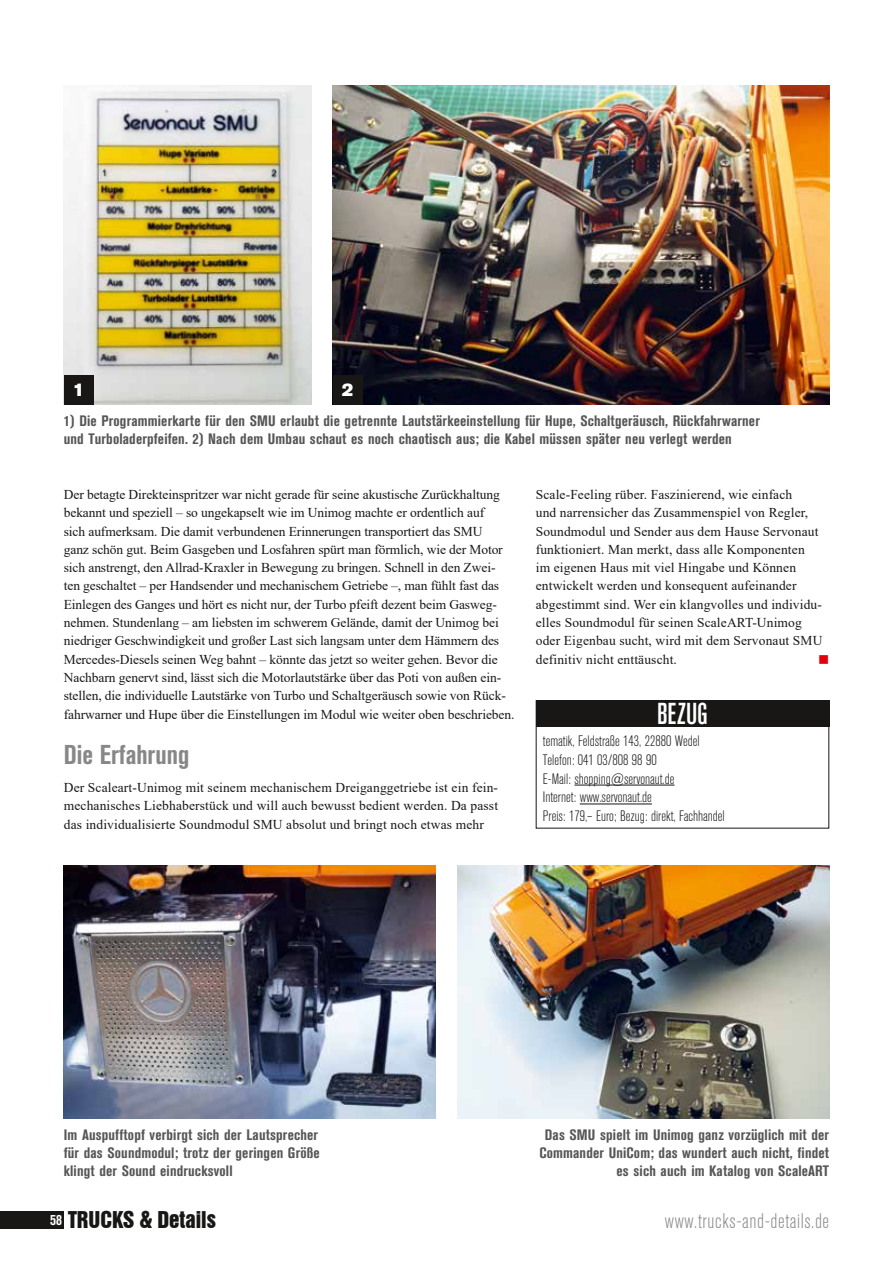
<style>
.page{position:relative;width:893px;height:1263px;background:#fff}
.page>*{position:absolute;margin:0;border:0;box-sizing:border-box;transform-origin:0 0}
.t1{font:500 condensed 30px "Akzidenz Grotesk BE";letter-spacing:.005em;color:#fff}
.t2{font:700 condensed 27px "Akzidenz Grotesk BE";color:#868786}
.t3{font:21.3px "Swiss 921 BT Regular A";color:#181716}
.t4{font:300 condensed 21px "Akzidenz Grotesk BE";letter-spacing:.03em;color:#868786}
.t5{font:18px "Akzidenz Grotesk BE Super";color:#fff}
.t6{font:700 condensed 15px/18.3px "Akzidenz Grotesk BE";letter-spacing:.01em;color:#565655;scale:1.05 1}
.t7{font:300 condensed 15px/18.9px "Akzidenz Grotesk BE";color:#181716}
.t8{font:15px "Wingdings";color:#e3000b}
.t9{font:13.5px/18.3px "Times New Roman";letter-spacing:-.005em;color:#181716}
</style>
<div class="page">
<div style="left:0;top:1211px;width:64px;height:17px;background:#181716"></div>
<svg style="left:535px;top:700px;width:295px;height:129px"></svg>
<div style="left:536px;top:700px;width:293px;height:27px;background:#181716"></div>
<img style="left:333px;top:85px;width:496px;height:319px">
<img style="left:64px;top:865px;width:372px;height:253px">
<img style="left:457px;top:865px;width:372px;height:253px">
<img style="left:64px;top:85px;width:247px;height:319px">
<div style="left:64px;top:375px;width:30px;height:29px;background:#181716"></div>
<div style="left:333px;top:375px;width:30px;height:29px;background:#181716"></div>
<h3 class="t5" style="left:73px;top:379px;width:13px">1</h3>
<h3 class="t5" style="left:342px;top:379px;width:13px">2</h3>
<p class="t6" style="left:64px;top:411px;width:664px">1) Die Programmierkarte für den SMU erlaubt die getrennte Lautstärkeeinstellung für Hupe, Schaltgeräusch, Rückfahrwarner und Turboladerpfeifen. 2) Nach dem Umbau schaut es noch chaotisch aus; die Kabel müssen später neu verlegt werden</p>
<p class="t9" style="left:64px;top:485px;width:452px">Der betagte Direkteinspritzer war nicht gerade für seine akustische Zurückhaltung bekannt und speziell – so ungekapselt wie im Unimog machte er ordentlich auf<br>sich aufmerksam. Die damit verbundenen Erinnerungen transportiert das SMU<br>ganz schön gut. Beim Gasgeben und Losfahren spürt man förmlich, wie der Motor sich anstrengt, den Allrad-Kraxler in Bewegung zu bringen. Schnell in den Zwei&shy;ten geschaltet – per Handsender und mechanischem Getriebe –, man fühlt fast das Einlegen des Ganges und hört es nicht nur, der Turbo pfeift dezent beim Gasweg&shy;nehmen. Stundenlang – am liebsten im schwerem Gelände, damit der Unimog bei niedriger Geschwindigkeit und großer Last sich langsam unter dem Hämmern des Mercedes-Diesels seinen Weg bahnt – könnte das jetzt so weiter gehen. Bevor die Nachbarn genervt sind, lässt sich die Motorlautstärke über das Poti von außen ein&shy;stellen, die individuelle Lautstärke von Turbo und Schaltgeräusch sowie von Rück&shy;fahrwarner und Hupe über die Einstellungen im Modul wie weiter oben beschrieben.</p>
<h2 class="t2" style="left:64px;top:739px;width:127px">Die Erfahrung</h2>
<p class="t9" style="left:64px;top:778px;width:436px;text-align:justify">Der Scaleart-Unimog mit seinem mechanischem Dreiganggetriebe ist ein fein&shy;mechanisches Liebhaberstück und will auch bewusst bedient werden. Da passt das individualisierte Soundmodul SMU absolut und bringt noch etwas mehr</p>
<p class="t9" style="left:536px;top:485px;width:288px">Scale-Feeling rüber. Faszinierend, wie einfach<br>und narrensicher das Zusammenspiel von Regler, Soundmodul und Sender aus dem Hause Servonaut funktioniert. Man merkt, dass alle Komponenten im eigenen Haus mit viel Hingabe und Können entwickelt werden und konsequent aufeinander abgestimmt sind. Wer ein klangvolles und individu&shy;elles Soundmodul für seinen ScaleART-Unimog oder Eigenbau sucht, wird mit dem Servonaut SMU definitiv nicht enttäuscht.</p>
<p class="t8" style="left:818px;top:651px;width:13px">■</p>
<h1 class="t1" style="left:657px;top:697px;width:52px">BEZUG</h1>
<p class="t7" style="left:543px;top:731px;width:183px">tematik, Feldstraße 143, 22880 Wedel Telefon: 041 03/808 98 90<br>E-Mail: shopping@servonaut.de<br>Internet: www.servonaut.de<br>Preis: 179,– Euro; Bezug: direkt, Fachhandel</p>
<p class="t6" style="left:64px;top:1125px;width:245px;text-align:justify">Im Auspufftopf verbirgt sich der Lautsprecher für das Soundmodul; trotz der geringen Größe klingt der Sound eindrucksvoll</p>
<p class="t6" style="left:539px;top:1125px;width:277px;text-align:right">Das SMU spielt im Unimog ganz vorzüglich mit der<br>Commander UniCom; das wundert auch nicht, findet es sich auch im Katalog von ScaleART</p>
<h3 class="t3" style="left:50px;top:1206px;width:167px"><sup>58</sup> TRUCKS &amp; Details</h3>
<h3 class="t4" style="left:665px;top:1210px;width:166px">www.trucks-and-details.de</h3>
</div>
